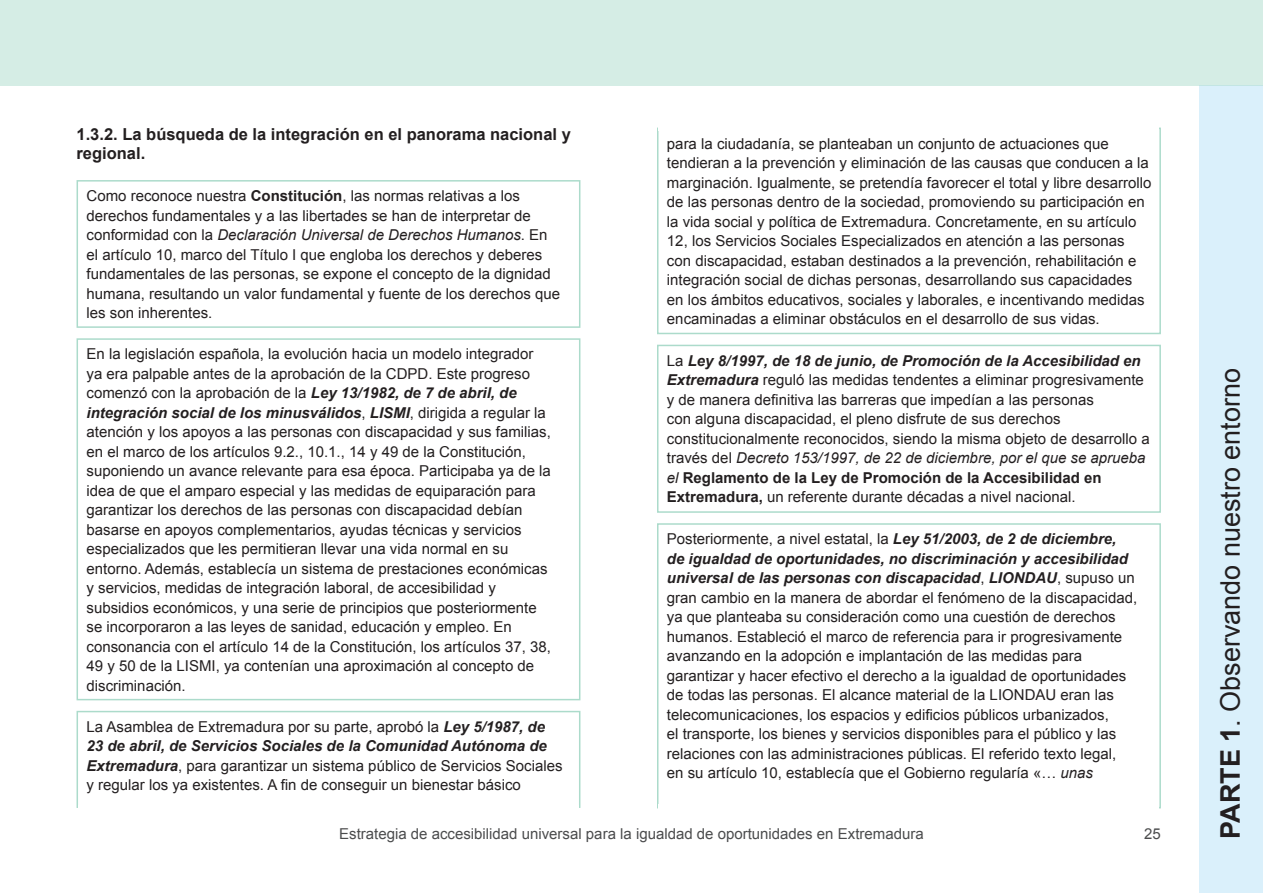
<style>
.page{position:relative;width:1263px;height:893px;background:#fff}
.page>*{position:absolute;margin:0;border:0;box-sizing:border-box;transform-origin:0 0}
.t1{font:27px "Arial";color:#231f20}
.t2{font:700 16.5px/19.5px "Arial";color:#231f20}
.t3{font:15px/19.5px "Arial";color:#231f20}
.t4{font:15px "Arial";color:#4b4c4d}
.s1{font-weight:700}
.s2{font-style:italic}
.s3{font-weight:700;font-style:italic}
</style>
<div class="page">
<div style="left:1199px;top:85px;width:64px;height:807px;background:#daf0fb"></div>
<div style="left:0;top:0;width:1263px;height:85px;background:#d5ede5"></div>
<div style="left:77px;top:338px;width:503px;height:362px;border:2px solid #acdbcb"></div>
<div style="left:657px;top:345px;width:504px;height:168px;border:2px solid #acdbcb"></div>
<div style="left:77px;top:180px;width:503px;height:148px;border:2px solid #acdbcb"></div>
<div style="left:77px;top:711px;width:503px;height:97px;border:2px solid #acdbcb"></div>
<hr style="left:78px;top:805px;width:501px;height:3px;background:#fff">
<div style="left:657px;top:128px;width:504px;height:206px;border:2px solid #acdbcb"></div>
<div style="left:658px;top:125px;width:501px;height:6px;background:#fff"></div>
<div style="left:657px;top:523px;width:504px;height:285px;border:2px solid #acdbcb"></div>
<div style="left:658px;top:804px;width:501px;height:7px;background:#fff"></div>
<p class="t2" style="left:77px;top:125px;width:496px">1.3.2. La búsqueda de la integración en el panorama nacional y regional.</p>
<p class="t3" style="left:667px;top:134px;width:486px">para la ciudadanía, se planteaban un conjunto de actuaciones que tendieran a la prevención y eliminación de las causas que conducen a la marginación. Igualmente, se pretendía favorecer el total y libre desarrollo de las personas dentro de la sociedad, promoviendo su participación en la vida social y política de Extremadura. Concretamente, en su artículo 12, los Servicios Sociales Especializados en atención a las personas con discapacidad, estaban destinados a la prevención, rehabilitación e integración social de dichas personas, desarrollando sus capacidades en los ámbitos educativos, sociales y laborales, e incentivando medidas encaminadas a eliminar obstáculos en el desarrollo de sus vidas.</p>
<p class="t3" style="left:86px;top:187px;width:475px">Como reconoce nuestra <span class="s1">Constitución</span>, las normas relativas a los derechos fundamentales y a las libertades se han de interpretar de conformidad con la <span class="s2">Declaración Universal de Derechos Humanos</span>. En el artículo 10, marco del Título I que engloba los derechos y deberes fundamentales de las personas, se expone el concepto de la dignidad humana, resultando un valor fundamental y fuente de los derechos que les son inherentes.</p>
<p class="t3" style="left:86px;top:344px;width:466px">En la legislación española, la evolución hacia un modelo integrador ya era palpable antes de la aprobación de la CDPD. Este progreso comenzó con la aprobación de la <span class="s3">Ley 13/1982, de 7 de abril, de integración social de los minusválidos</span>, <span class="s3">LISMI</span>, dirigida a regular la atención y los apoyos a las personas con discapacidad y sus familias, en el marco de los artículos 9.2., 10.1., 14 y 49 de la Constitución, suponiendo un avance relevante para esa época. Participaba ya de la idea de que el amparo especial y las medidas de equiparación para garantizar los derechos de las personas con discapacidad debían basarse en apoyos complementarios, ayudas técnicas y servicios especializados que les permitieran llevar una vida normal en su entorno. Además, establecía un sistema de prestaciones económicas y servicios, medidas de integración laboral, de accesibilidad y subsidios económicos, y una serie de principios que posteriormente se incorporaron a las leyes de sanidad, educación y empleo. En consonancia con el artículo 14 de la Constitución, los artículos 37, 38, 49 y 50 de la LISMI, ya contenían una aproximación al concepto de discriminación.</p>
<p class="t3" style="left:667px;top:351px;width:484px">La <span class="s3">Ley 8/1997, de 18 de junio, de Promoción de la Accesibilidad en Extremadura</span> reguló las medidas tendentes a eliminar progresivamente y de manera definitiva las barreras que impedían a las personas<br>con alguna discapacidad, el pleno disfrute de sus derechos constitucionalmente reconocidos, siendo la misma objeto de desarrollo a través del <span class="s2">Decreto 153/1997, de 22 de diciembre, por el que se aprueba el</span> <span class="s1">Reglamento de la Ley de Promoción de la Accesibilidad en Extremadura,</span> un referente durante décadas a nivel nacional.</p>
<p class="t3" style="left:667px;top:529px;width:472px">Posteriormente, a nivel estatal, la <span class="s3">Ley 51/2003, de 2 de diciembre, de igualdad de oportunidades, no discriminación y accesibilidad universal de las personas con discapacidad</span>, <span class="s3">LIONDAU</span>, supuso un gran cambio en la manera de abordar el fenómeno de la discapacidad, ya que planteaba su consideración como una cuestión de derechos humanos. Estableció el marco de referencia para ir progresivamente avanzando en la adopción e implantación de las medidas para garantizar y hacer efectivo el derecho a la igualdad de oportunidades de todas las personas. El alcance material de la LIONDAU eran las telecomunicaciones, los espacios y edificios públicos urbanizados,<br>el transporte, los bienes y servicios disponibles para el público y las relaciones con las administraciones públicas. El referido texto legal,<br>en su artículo 10, establecía que el Gobierno regularía «… <span class="s2">unas</span></p>
<p class="t3" style="left:86px;top:717px;width:478px">La Asamblea de Extremadura por su parte, aprobó la <span class="s3">Ley 5/1987, de 23 de abril, de Servicios Sociales de la Comunidad Autónoma de Extremadura</span>, para garantizar un sistema público de Servicios Sociales y regular los ya existentes. A fin de conseguir un bienestar básico</p>
<p class="t4" style="left:339px;top:824px;width:586px">Estrategia de accesibilidad universal para la igualdad de oportunidades en Extremadura</p>
<p class="t4" style="left:1144px;top:824px;width:18px">25</p>
<h1 class="t1" style="left:1213px;top:839px;width:472px;rotate:-90deg"><span class="s1">PARTE 1</span>. Observando nuestro entorno</h1>
</div>
